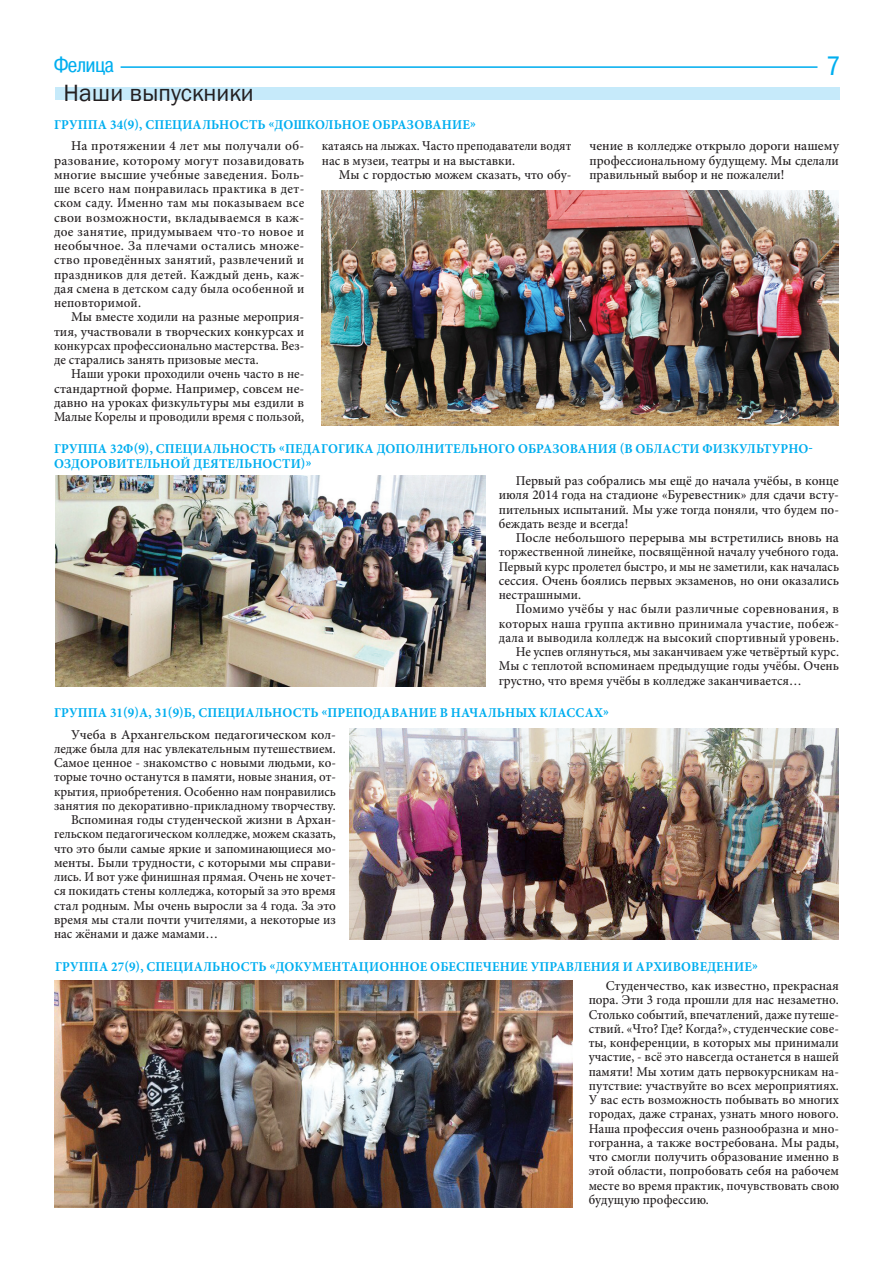
<style>
.page{position:relative;width:893px;height:1263px;background:#fff}
.page>*{position:absolute;margin:0;border:0;box-sizing:border-box;transform-origin:0 0}
.t1{font:26.55px "Pragmatica Cond C";color:#00aeef}
.t2{font:24.15px "Franklin Gothic";color:#231f20}
.t3{font:21px "Pragmatica Cond C";color:#00aeef}
.t4{font:500 13.5px/14.2px "Minion Pro";color:#231f20;text-align:justify}
.t5{font:500 13.5px/14.2px "Minion Pro";color:#231f20;text-align:justify;scale:.96 1}
.t6{font:700 13.5px "Minion Pro";letter-spacing:.175em;color:#00aeef;scale:.96 1}
.t7{font:500 13.5px "Minion Pro";color:#231f20;scale:.95 1}
.t8{font:500 13.5px/14.2px "Minion Pro";color:#231f20;scale:.94 1}
.t9{font:700 13.5px "Minion Pro";letter-spacing:.155em;color:#00aeef;scale:.96 1}
.t10{font:500 13.5px "Minion Pro";letter-spacing:.02em;color:#231f20;scale:.96 1}
.t11{font:500 13.5px "Minion Pro";letter-spacing:.02em;color:#231f20;scale:.95 1}
.t12{font:500 13.5px "Minion Pro";letter-spacing:.02em;color:#231f20}
.t13{font:700 13.5px "Minion Pro";letter-spacing:.21em;color:#00aeef;scale:.96 1}
</style>
<div class="page">
<hr style="left:121px;top:66px;width:696px;height:2px;background:#00aeef">
<div style="left:55px;top:88px;width:785px;height:12px;background:#c6eafa"></div>
<img style="left:54px;top:980px;width:518px;height:228px">
<img style="left:349px;top:729px;width:490px;height:210px">
<img style="left:55px;top:475px;width:430px;height:211px">
<img style="left:322px;top:191px;width:517px;height:234px">
<h3 class="t3" style="left:54px;top:53px;width:61px">Фелица</h3>
<h1 class="t1" style="left:828px;top:50px;width:13px">7</h1>
<h2 class="t2" style="left:64px;top:78px;width:192px">Наши выпускники</h2>
<p class="t6" style="left:54px;top:115px;width:27px">Группа</p>
<p class="t6" style="left:110px;top:115px;width:86px">34(9), специал</p>
<p class="t13" style="left:211px;top:115px;width:233px">ьность «Дошкольное образовани</p>
<p class="t6" style="left:462px;top:115px;width:16px">е»</p>
<p class="t4" style="left:54px;top:139px;width:252px;text-indent:17px">На протяжении 4 лет мы получали об&shy;разование, которому могут позавидовать многие высшие учебные заведения. Боль&shy;ше всего нам понравилась практика в дет&shy;ском саду. Именно там мы показываем все свои возможности, вкладываемся в каж&shy;дое занятие, придумываем что-то новое и необычное. За плечами остались множе&shy;ство проведённых занятий, развлечений и праздников для детей. Каждый день, каж&shy;дая смена в детском саду была особенной и неповторимой.</p>
<p class="t4" style="left:54px;top:310px;width:252px;text-indent:17px">Мы вместе ходили на разные мероприя&shy;тия, участвовали в творческих конкурсах и конкурсах профессионально мастерства. Вез&shy;де старались занять призовые места.</p>
<p class="t5" style="left:54px;top:367px;width:262px;text-indent:17px">Наши уроки проходили очень часто в не&shy;стандартной форме. Например, совсем не&shy;давно на уроках физкультуры мы ездили в Малые Корелы и проводили время с пользой,</p>
<p class="t8" style="left:322px;top:139px;width:267px">катаясь на лыжах. Часто преподаватели водят нас в музеи, театры и на выставки.</p>
<p class="t4" style="left:339px;top:167px;width:234px">Мы с гордостью можем сказать, что обу-</p>
<p class="t4" style="left:589px;top:139px;width:251px">чение в колледже открыло дороги нашему профессиональному будущему. Мы сделали правильный выбор и не пожалели!</p>
<p class="t6" style="left:54px;top:439px;width:27px">Группа</p>
<p class="t6" style="left:110px;top:439px;width:97px">32ф(9), специал</p>
<p class="t6" style="left:222px;top:439px;width:132px">ьность «Педагогика</p>
<p class="t6" style="left:377px;top:439px;width:52px">дополни</p>
<p class="t6" style="left:445px;top:439px;width:142px">тельного образовани</p>
<p class="t6" style="left:608px;top:439px;width:50px">я (в облас</p>
<p class="t6" style="left:681px;top:439px;width:61px">ти физкул</p>
<p class="t6" style="left:756px;top:439px;width:61px">ьтурно-</p>
<p class="t6" style="left:54px;top:454px;width:270px">оздоровительной деятельности)»</p>
<p class="t4" style="left:499px;top:474px;width:342px;text-indent:17px">Первый раз собрались мы ещё до начала учёбы, в конце июля 2014 года на стадионе «Буревестник» для сдачи всту&shy;пительных испытаний. Мы уже тогда поняли, что будем по&shy;беждать везде и всегда!</p>
<p class="t4" style="left:499px;top:531px;width:342px;text-indent:17px">После небольшого перерыва мы встретились вновь на торжественной линейке, посвящённой началу учебного года.<br>Первый курс пролетел быстро, и мы не заметили, как началась сессия. Очень боялись первых экзаменов, но они оказались нестрашными.</p>
<p class="t12" style="left:516px;top:600px;width:325px">Помимо учёбы у нас были различные соревнования, в</p>
<p class="t10" style="left:499px;top:614px;width:356px">которых наша группа активно принимала участие, побеж-</p>
<p class="t11" style="left:499px;top:628px;width:360px">дала и выводила колледж на высокий спортивный уровень.</p>
<p class="t7" style="left:516px;top:643px;width:342px">Не успев оглянуться, мы заканчиваем уже четвёртый курс.</p>
<p class="t5" style="left:499px;top:659px;width:356px">Мы с теплотой вспоминаем предыдущие годы учёбы. Очень</p>
<p class="t5" style="left:499px;top:673px;width:317px">грустно, что время учёбы в колледже заканчивается…</p>
<p class="t6" style="left:54px;top:703px;width:27px">Группа</p>
<p class="t6" style="left:110px;top:703px;width:142px">31(9)А, 31(9)Б, специал</p>
<p class="t6" style="left:264px;top:703px;width:134px">ьность «Преподавани</p>
<p class="t6" style="left:429px;top:703px;width:126px">е в начальных класса</p>
<p class="t6" style="left:594px;top:703px;width:17px">х»</p>
<p class="t4" style="left:71px;top:727px;width:266px">Учеба в Архангельском педагогическом кол-</p>
<p class="t5" style="left:54px;top:741px;width:295px">ледже была для нас увлекательным путешествием.</p>
<p class="t5" style="left:54px;top:756px;width:295px">Самое ценное - знакомство с новыми людьми, ко-</p>
<p class="t7" style="left:54px;top:768px;width:298px">торые точно останутся в памяти, новые знания, от-</p>
<p class="t8" style="left:54px;top:784px;width:301px">крытия, приобретения. Особенно нам понравились</p>
<p class="t5" style="left:54px;top:798px;width:295px">занятия по декоративно-прикладному творчеству.</p>
<p class="t4" style="left:71px;top:813px;width:266px">Вспоминая годы студенческой жизни в Архан-</p>
<p class="t7" style="left:54px;top:825px;width:298px">гельском педагогическом колледже, можем сказать,</p>
<p class="t5" style="left:54px;top:841px;width:295px">что это были самые яркие и запоминающиеся мо-</p>
<p class="t4" style="left:54px;top:855px;width:283px">менты. Были трудности, с которыми мы справи-</p>
<p class="t7" style="left:54px;top:868px;width:298px">лись. И вот уже финишная прямая. Очень не хочет-</p>
<p class="t5" style="left:54px;top:884px;width:295px">ся покидать стены колледжа, который за это время</p>
<p class="t4" style="left:54px;top:898px;width:283px">стал родным. Мы очень выросли за 4 года. За это</p>
<p class="t4" style="left:54px;top:912px;width:283px">время мы стали почти учителями, а некоторые из</p>
<p class="t5" style="left:54px;top:927px;width:172px">нас жёнами и даже мамами…</p>
<p class="t6" style="left:55px;top:957px;width:27px">Группа</p>
<p class="t6" style="left:111px;top:957px;width:86px">27(9), специал</p>
<p class="t6" style="left:212px;top:957px;width:97px">ьность «Докум</p>
<p class="t9" style="left:324px;top:957px;width:253px">ентационное обеспечение управл</p>
<p class="t9" style="left:583px;top:957px;width:184px">ения и архив оведение»</p>
<p class="t4" style="left:589px;top:979px;width:252px;text-indent:17px">Студенчество, как известно, прекрасная пора. Эти 3 года прошли для нас незаметно.<br>Столько событий, впечатлений, даже путеше&shy;ствий. «Что? Где? Когда?», студенческие сове&shy;ты, конференции, в которых мы принимали участие, - всё это навсегда останется в нашей памяти! Мы хотим дать первокурсникам на&shy;путствие: участвуйте во всех мероприятиях.<br>У вас есть возможность побывать во многих городах, даже странах, узнать много нового.<br>Наша профессия очень разнообразна и мно&shy;гогранна, а также востребована. Мы рады, что смогли получить образование именно в этой области, попробовать себя на рабочем месте во время практик, почувствовать свою будущую профессию.</p>
</div>
